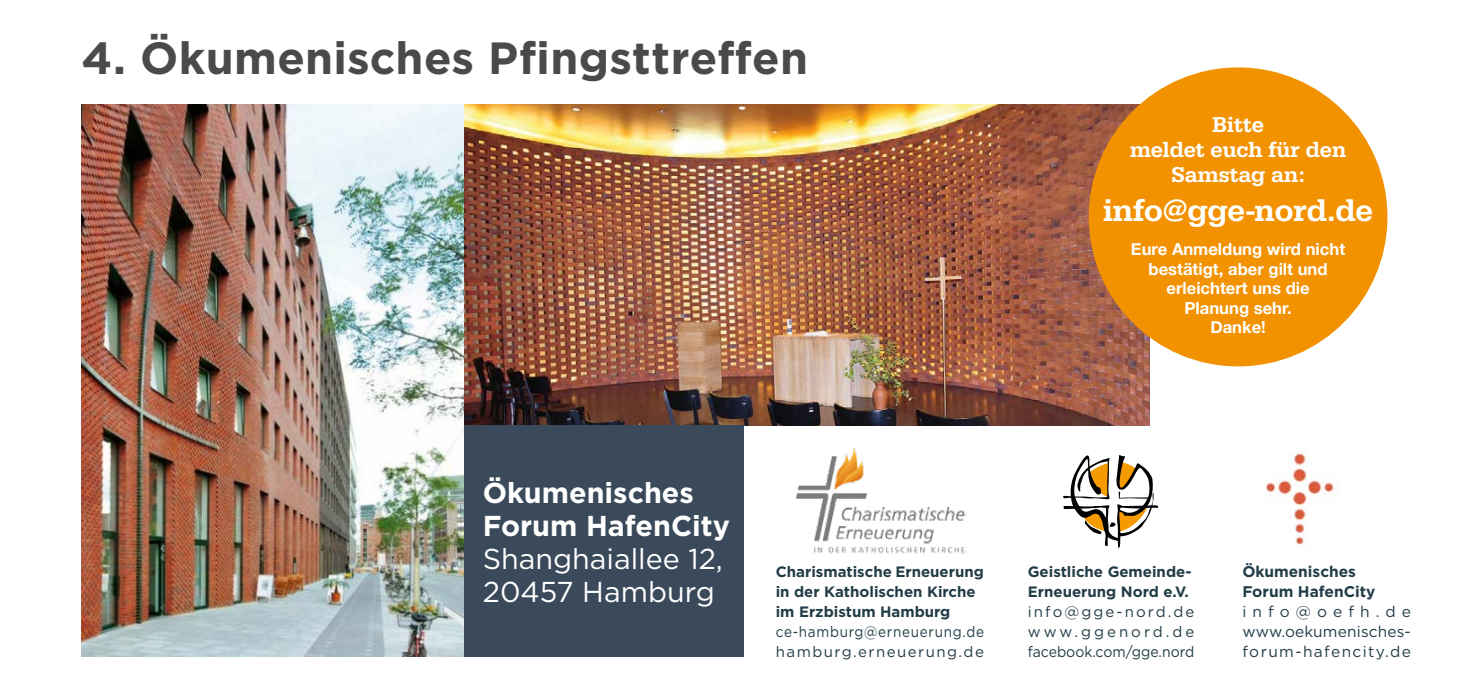
<style>
.page{position:relative;width:1484px;height:698px;background:#fff}
.page>*{position:absolute;margin:0;border:0;box-sizing:border-box;transform-origin:0 0}
.t1{font:700 45px "Gotham";letter-spacing:.005em;color:#4a4a49}
.t2{font:500 32px "Serifa";color:#fff}
.t3{font:28.75px/32.8px "Gotham";color:#fff}
.t4{font:700 28.75px/32.8px "Gotham";color:#fff}
.t5{font:500 22.25px/25px "Serifa";color:#fff;text-align:center}
.t6{font:700 16.75px/19.5px "Helvetica Neue";color:#fff;text-align:center}
.t7{font:15.5px/20px "Gotham";letter-spacing:.09em;color:#223d47;text-align:justify}
.t8{font:700 15.5px/20px "Gotham";color:#223d47}
.t9{font:700 15px/20px "Gotham";color:#223d47}
.t10{font:15px/20px "Gotham";letter-spacing:.1em;color:#223d47;text-align:justify}
.t11{font:15px/20px "Gotham";letter-spacing:.05em;color:#223d47;scale:.9 1}
</style>
<div class="page">
<svg style="left:1063px;top:455px;width:96px;height:94px"></svg>
<img style="left:797px;top:447px;width:170px;height:107px">
<img style="left:1266px;top:448px;width:72px;height:99px">
<img style="left:81px;top:104px;width:383px;height:552px">
<img style="left:464px;top:104px;width:685px;height:321px">
<div style="left:464px;top:425px;width:280px;height:231px;background:#3a4a5a"></div>
<div style="left:1089px;top:67px;width:298px;height:299px;background:#f39200;border-radius:50%"></div>
<h1 class="t1" style="left:81px;top:28px;width:728px">4. Ökumenisches Pfingsttreffen</h1>
<h3 class="t5" style="left:1130px;top:112px;width:218px">Bitte<br>meldet euch für den<br>Samstag an:</h3>
<h2 class="t2" style="left:1103px;top:191px;width:272px">info@gge-nord.de</h2>
<p class="t6" style="left:1131px;top:240px;width:216px">Eure Anmeldung wird nicht bestätigt, aber gilt und erleichtert uns die<br>Planung sehr.<br>Danke!</p>
<h3 class="t4" style="left:483px;top:476px;width:249px">Ökumenisches<br>Forum HafenCity</h3>
<h3 class="t3" style="left:483px;top:541px;width:242px">Shanghaiallee 12,<br>20457 Hamburg</h3>
<p class="t9" style="left:776px;top:561px;width:210px">Charismatische Erneuerung in der Katholischen Kirche im Erzbistum Hamburg</p>
<p class="t11" style="left:776px;top:621px;width:233px">ce-hamburg@erneuerung.de hamburg.erneuerung.de</p>
<p class="t9" style="left:1028px;top:561px;width:165px">Geistliche Gemeinde-<br>Erneuerung Nord e.V.</p>
<p class="t10" style="left:1028px;top:600px;width:168px">info@gge-nord.de www.ggenord.de facebook.com/gge.nord</p>
<p class="t8" style="left:1242px;top:561px;width:135px">Ökumenisches<br>Forum HafenCity</p>
<p class="t7" style="left:1242px;top:600px;width:170px">info@oefh.de www.oekumenisches&shy;forum-hafencity.de</p>
</div>
